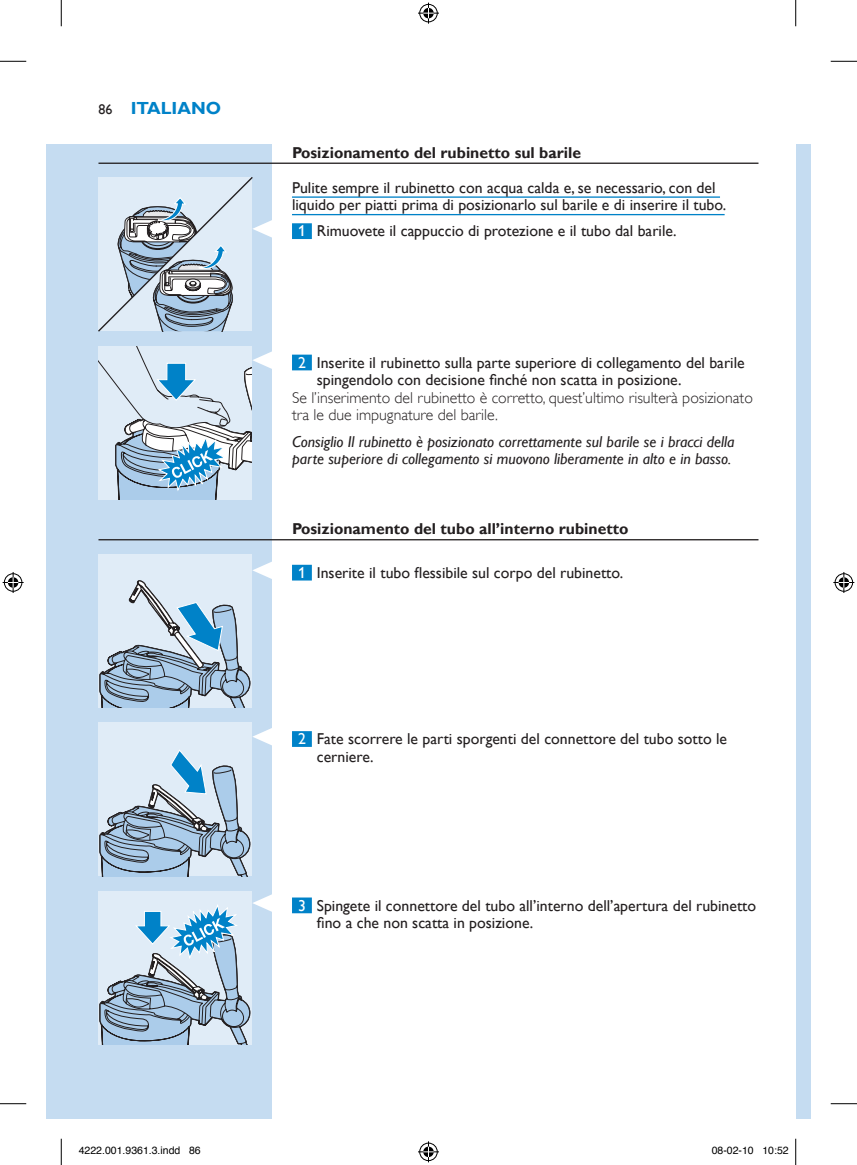
<style>
.page{position:relative;width:857px;height:1165px;background:#fff}
.page>*{position:absolute;margin:0;border:0;box-sizing:border-box;transform-origin:0 0}
.t1{font:700 17.5px "Gill Sans Alt One WGL";color:#0082c8}
.t2{font:15.75px/17.5px "Gill Sans Alt One WGL";color:#231f20}
.t3{font:italic 15.75px/17.5px "Gill Sans Alt One WGL";color:#231f20}
.t4{font:15.75px/17.5px "Gill Sans Alt One WGL Light";color:#231f20}
.t5{font:700 15.75px "Gill Sans Alt One WGL";color:#231f20}
.t6{font:10.5px "Helvetica";color:#000}
.s1{font-weight:400;font-size:14px;color:#231f20}
.s2{color:#fff}
</style>
<div class="page">
<div style="left:46px;top:144px;width:226px;height:974px;background:#c5dcf1"></div>
<div style="left:795px;top:144px;width:15px;height:974px;background:#c5dcf1"></div>
<hr style="left:98px;top:162px;width:660px;height:2px;background:#231f20">
<hr style="left:292px;top:196px;width:428px;height:2px;background:#0082c8">
<hr style="left:292px;top:214px;width:432px;height:1px;background:#0082c8">
<div style="left:292px;top:223px;width:20px;height:16px;background:#0082c8"></div>
<div style="left:292px;top:354px;width:20px;height:16px;background:#0082c8"></div>
<hr style="left:98px;top:539px;width:660px;height:1px;background:#231f20">
<div style="left:292px;top:564px;width:20px;height:16px;background:#0082c8"></div>
<div style="left:292px;top:731px;width:20px;height:15px;background:#0082c8"></div>
<div style="left:292px;top:897px;width:20px;height:16px;background:#0082c8"></div>
<svg style="left:98px;top:177px;width:174px;height:154px;background:#c0ceda"></svg>
<svg style="left:98px;top:346px;width:174px;height:153px;background:#bfd4e4"></svg>
<div style="left:98px;top:553px;width:154px;height:154px;background:#e0ecf7"></div>
<svg style="left:99px;top:561px;width:173px;height:146px"></svg>
<div style="left:98px;top:722px;width:154px;height:154px;background:#e0ecf7"></div>
<svg style="left:99px;top:728px;width:173px;height:148px"></svg>
<svg style="left:98px;top:893px;width:174px;height:151px;background:#b1c8db"></svg>
<svg style="left:0;top:61px;width:26px;height:1px"></svg>
<svg style="left:830px;top:61px;width:27px;height:1px"></svg>
<svg style="left:0;top:1103px;width:26px;height:1px"></svg>
<svg style="left:830px;top:1103px;width:27px;height:1px"></svg>
<svg style="left:61px;top:0;width:1px;height:26px"></svg>
<svg style="left:61px;top:1138px;width:1px;height:26px"></svg>
<svg style="left:795px;top:0;width:1px;height:26px"></svg>
<svg style="left:795px;top:1138px;width:1px;height:26px"></svg>
<svg style="left:418px;top:3px;width:21px;height:21px"></svg>
<svg style="left:418px;top:1141px;width:21px;height:21px"></svg>
<svg style="left:3px;top:572px;width:21px;height:21px"></svg>
<svg style="left:833px;top:572px;width:21px;height:21px"></svg>
<p class="t1" style="left:98px;top:96px;width:124px"><span class="s1">86</span> Italiano</p>
<p class="t5" style="left:292px;top:141px;width:290px">Posizionamento del rubinetto sul barile</p>
<p class="t2" style="left:292px;top:178px;width:436px">Pulite sempre il rubinetto con acqua calda e, se necessario, con del liquido per piatti prima di posizionarlo sul barile e di inserire il tubo.</p>
<p class="t2" style="left:298px;top:222px;width:380px"><span class="s2">1</span> Rimuovete il cappuccio di protezione e il tubo dal barile.</p>
<p class="t2" style="left:317px;top:353px;width:429px;text-indent:-19px"><span class="s2">2</span> Inserite il rubinetto sulla parte superiore di collegamento del barile spingendolo con decisione finché non scatta in posizione.</p>
<p class="t4" style="left:292px;top:389px;width:462px">Se l’inserimento del rubinetto è corretto, quest’ultimo risulterà posizionato tra le due impugnature del barile.</p>
<p class="t3" style="left:292px;top:432px;width:444px">Consiglio Il rubinetto è posizionato correttamente sul barile se i bracci della parte superiore di collegamento si muovono liberamente in alto e in basso.</p>
<p class="t5" style="left:292px;top:518px;width:338px">Posizionamento del tubo all’interno rubinetto</p>
<p class="t2" style="left:298px;top:563px;width:327px"><span class="s2">1</span> Inserite il tubo flessibile sul corpo del rubinetto.</p>
<p class="t2" style="left:317px;top:730px;width:412px;text-indent:-19px"><span class="s2">2</span> Fate scorrere le parti sporgenti del connettore del tubo sotto le cerniere.</p>
<p class="t2" style="left:317px;top:896px;width:441px;text-indent:-19px"><span class="s2">3</span> Spingete il connettore del tubo all’interno dell’apertura del rubinetto fino a che non scatta in posizione.</p>
<p class="t6" style="left:79px;top:1142px;width:124px">4222.001.9361.3.indd 86</p>
<p class="t6" style="left:711px;top:1142px;width:79px">08-02-10 10:52</p>
</div>
